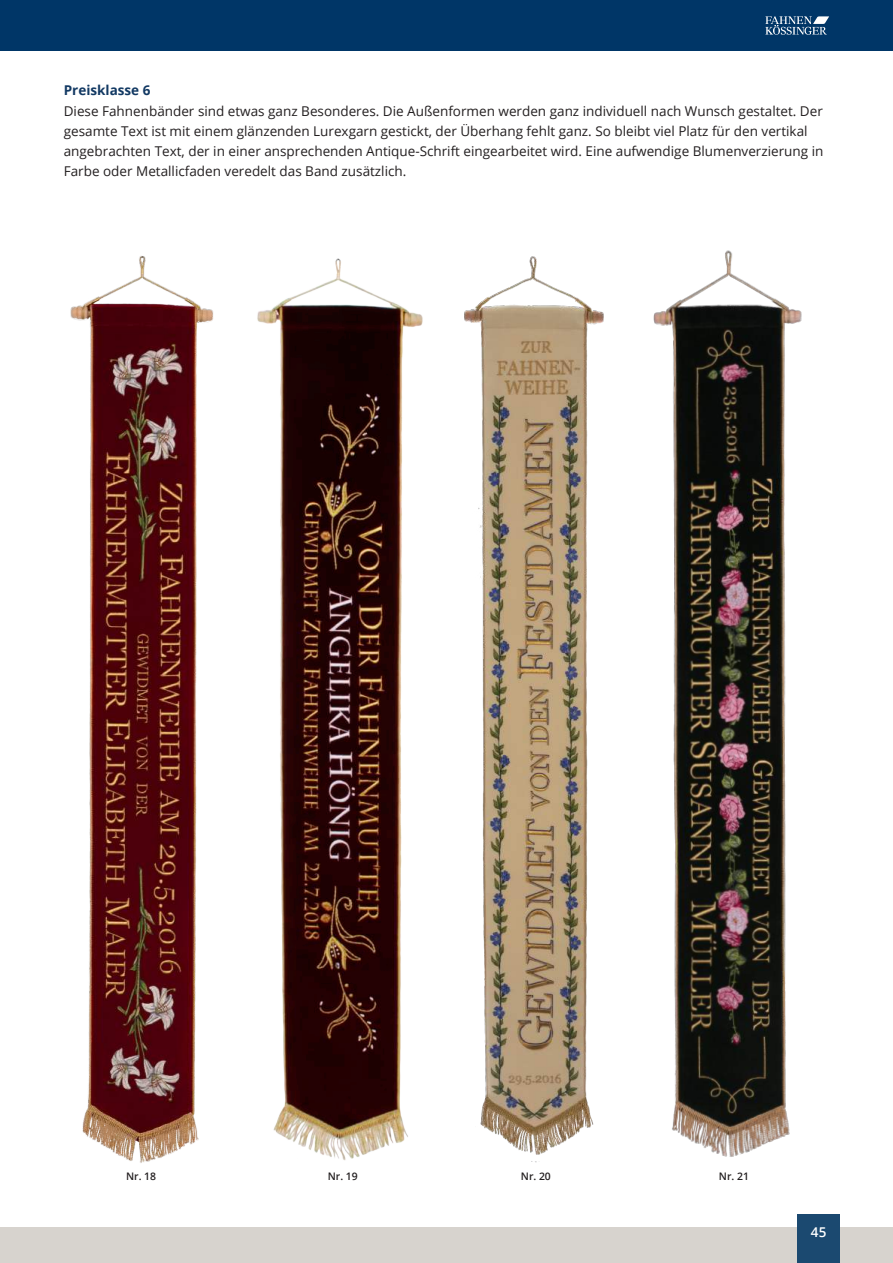
<style>
.page{position:relative;width:893px;height:1263px;background:#fff}
.page>*{position:absolute;margin:0;border:0;box-sizing:border-box;transform-origin:0 0}
.t1{font:13.5px/20.2px "Open Sans";color:#231f20}
.t2{font:700 13.5px "Open Sans";color:#123963}
.t3{font:600 13.5px "Open Sans";color:#fff}
.t4{font:600 10.35px "Open Sans";color:#231f20}
</style>
<div class="page">
<div style="left:0;top:0;width:893px;height:51px;background:#003667"></div>
<svg style="left:765px;top:16px;width:64px;height:19px"></svg>
<div style="left:0;top:1227px;width:893px;height:36px;background:#d7d3ce"></div>
<img style="left:257px;top:258px;width:166px;height:903px">
<img style="left:653px;top:250px;width:149px;height:907px">
<img style="left:464px;top:256px;width:140px;height:907px">
<img style="left:70px;top:256px;width:143px;height:907px">
<div style="left:797px;top:1214px;width:43px;height:49px;background:#1b4970"></div>
<p class="t2" style="left:64px;top:81px;width:88px">Preisklasse 6</p>
<p class="t1" style="left:64px;top:100px;width:761px">Diese Fahnenbänder sind etwas ganz Besonderes. Die Außenformen werden ganz individuell nach Wunsch gestaltet. Der gesamte Text ist mit einem glänzenden Lurexgarn gestickt, der Überhang fehlt ganz. So bleibt viel Platz für den vertikal angebrachten Text, der in einer ansprechenden Antique-Schrift eingearbeitet wird. Eine aufwendige Blumenverzierung in Farbe oder Metallicfaden veredelt das Band zusätzlich.</p>
<p class="t4" style="left:126px;top:1169px;width:32px">Nr. 18</p>
<p class="t4" style="left:328px;top:1169px;width:32px">Nr. 19</p>
<p class="t4" style="left:521px;top:1169px;width:32px">Nr. 20</p>
<p class="t4" style="left:719px;top:1169px;width:32px">Nr. 21</p>
<p class="t3" style="left:811px;top:1223px;width:17px">45</p>
</div>
